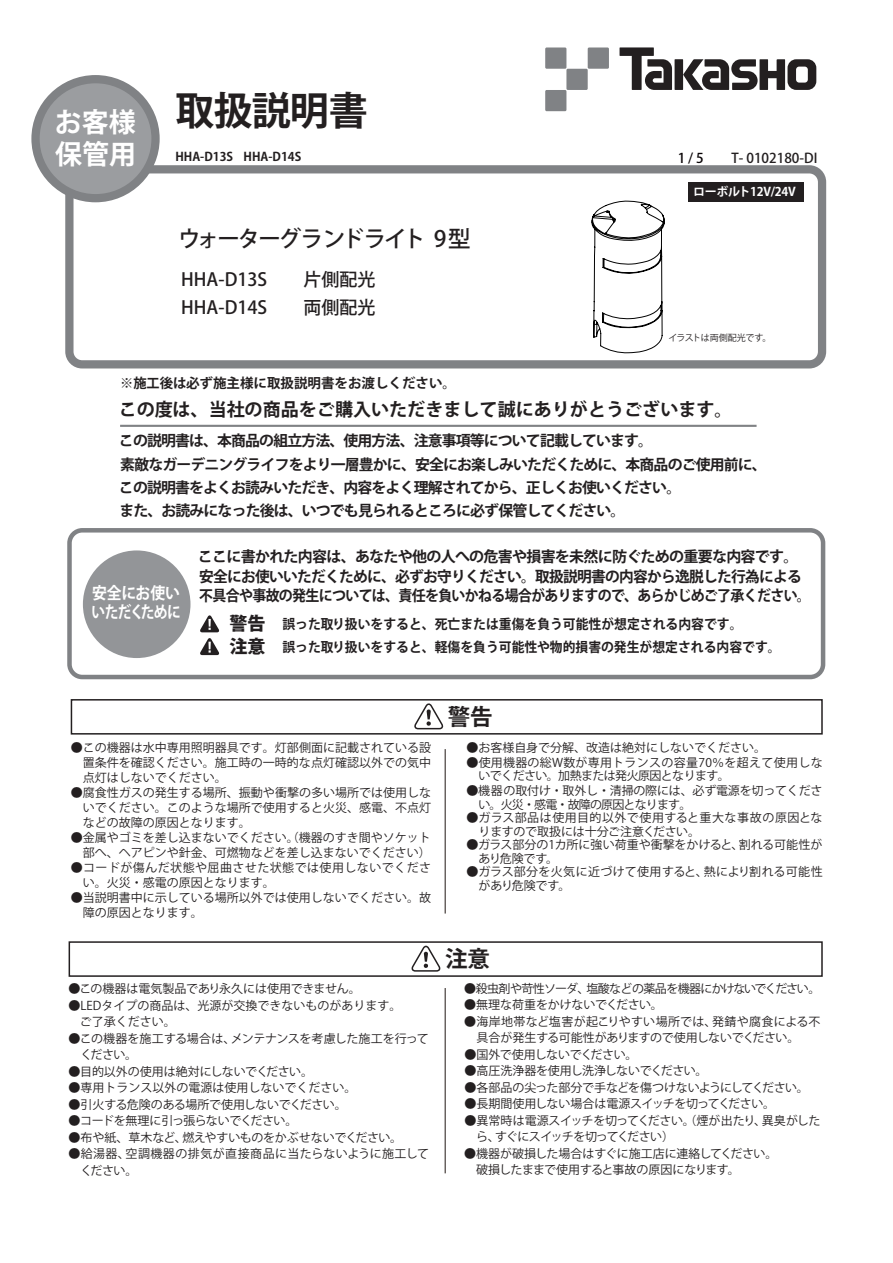
<style>
.page{position:relative;width:893px;height:1263px;background:#fff}
.page>*{position:absolute;margin:0;border:0;box-sizing:border-box;transform-origin:0 0}
.t1{font:700 39px "Koz Go Pro";letter-spacing:-.025em;color:#231f20}
.t2{font:700 27px "Koz Go Pro";color:#fff}
.t3{font:500 22.5px "Koz Go Pro";letter-spacing:-.09em;color:#231f20}
.t4{font:700 22.5px "Koz Go Pro";color:#231f20}
.t5{font:700 18px "Koz Go Pro";color:#231f20}
.t6{font:500 18px/28.5px "Koz Go Pro";color:#231f20}
.t7{font:800 18px/23.1px "Koz Go Pro";color:#231f20}
.t8{font:700 16.5px "Koz Go Pro";letter-spacing:-.04em;color:#fff;scale:.83 1}
.t9{font:700 15px "Koz Go Pro";letter-spacing:-.05em;color:#231f20}
.t10{font:700 15px "Koz Go Pro";letter-spacing:-.05em;color:#231f20;scale:.93 1}
.t11{font:700 14.85px/23.4px "Koz Go Pro";letter-spacing:-.055em;color:#231f20}
.t12{font:700 13.5px/23.1px "Koz Go Pro";color:#231f20;scale:.95 1}
.t13{font:700 13.5px "Koz Go Pro";color:#231f20}
.t14{font:500 13.5px "Koz Go Pro";color:#231f20}
.t15{font:500 13.5px "Koz Go Pro";color:#080305}
.t16{font:12px/15px "Koz Go Pro";color:#231f20}
.t17{font:12px/16.5px "Koz Go Pro";letter-spacing:-.02em;color:#231f20}
.t18{font:12px "Koz Go Pro";letter-spacing:-.03em;color:#231f20}
.t19{font:12px/16.5px "Koz Go Pro";letter-spacing:-.04em;color:#231f20}
.t20{font:12px/13.5px "Koz Go Pro";letter-spacing:.02em;color:#231f20}
.t21{font:12px/15px "Koz Go Pro";letter-spacing:.035em;color:#231f20}
.t22{font:12px/16.5px "Koz Go Pro";letter-spacing:.04em;color:#231f20}
.t23{font:12px "Koz Go Pro";letter-spacing:-.05em;color:#231f20}
.t24{font:12px "Koz Go Pro";letter-spacing:-.025em;color:#231f20}
.t25{font:700 12px "Koz Go Pro";color:#231f20}
.t26{font:12px "Koz Go Pro";letter-spacing:-.035em;color:#231f20}
.t27{font:700 12px "Koz Go Pro";letter-spacing:-.02em;color:#fff}
.t28{font:9px "Koz Go Pro";letter-spacing:-.015em;color:#231f20}
</style>
<div class="page">
<div style="left:71px;top:699px;width:752px;height:35px;border:2px solid #231f20"></div>
<svg style="left:414px;top:701px;width:31px;height:29px"></svg>
<div style="left:69px;top:941px;width:754px;height:36px;border:2px solid #231f20"></div>
<svg style="left:411px;top:945px;width:30px;height:27px"></svg>
<div style="left:83px;top:550px;width:107px;height:108px;background:#939598;border-radius:50%"></div>
<svg style="left:200px;top:615px;width:20px;height:17px"></svg>
<svg style="left:200px;top:638px;width:20px;height:17px"></svg>
<div style="left:67px;top:528px;width:758px;height:151px;border:5px solid #808285;border-radius:13px"></div>
<hr style="left:120px;top:425px;width:637px;height:2px;background:#808285">
<svg style="left:619px;top:47px;width:53px;height:43px"></svg>
<div style="left:675px;top:59px;width:8px;height:31px;background:#231f20"></div>
<svg style="left:683px;top:59px;width:133px;height:31px"></svg>
<div style="left:545px;top:47px;width:21px;height:22px;background:#808285"></div>
<div style="left:566px;top:69px;width:22px;height:21px;background:#808285"></div>
<div style="left:588px;top:47px;width:21px;height:22px;background:#808285"></div>
<div style="left:545px;top:90px;width:21px;height:21px;background:#808285"></div>
<div style="left:65px;top:165px;width:761px;height:203px;border:8px solid #808285;border-radius:13px"></div>
<div style="left:36px;top:79px;width:120px;height:119px;background:#9b9da0;border-radius:50%"></div>
<div style="left:31px;top:75px;width:129px;height:127px;border:8px solid #808285;border-radius:50%"></div>
<hr style="left:445px;top:749px;width:1px;height:164px;background:#211814">
<hr style="left:445px;top:988px;width:1px;height:185px;background:#211814">
<div style="left:688px;top:182px;width:115px;height:19px;background:#231f20"></div>
<svg style="left:591px;top:200px;width:74px;height:153px"></svg>
<h1 class="t1" style="left:55px;top:85px;width:315px"><sub>お客様</sub> 取扱説明書</h1>
<h2 class="t2" style="left:55px;top:137px;width:82px">保管用</h2>
<p class="t25" style="left:175px;top:149px;width:128px">HHA-D13S HHA-D14S</p>
<h3 class="t3" style="left:178px;top:224px;width:294px">ウォーターグランドライト 9型</h3>
<h3 class="t6" style="left:181px;top:266px;width:196px">HHA-D13S　　片側配光<br>HHA-D14S　　両側配光</h3>
<p class="t13" style="left:120px;top:374px;width:337px">※施工後は必ず施主様に取扱説明書をお渡しください。</p>
<p class="t15" style="left:678px;top:149px;width:27px">1 / 5</p>
<p class="t14" style="left:731px;top:149px;width:87px">T- 0102180-DI</p>
<p class="t27" style="left:693px;top:184px;width:104px">ローボルト12V/24V</p>
<p class="t28" style="left:668px;top:332px;width:104px">イラストは両側配光です。</p>
<h3 class="t5" style="left:119px;top:398px;width:615px">この度は、当社の商品をご購入いただきまして誠にありがとうございます。</h3>
<p class="t11" style="left:119px;top:430px;width:649px">この説明書は、本商品の組立方法、使用方法、注意事項等について記載しています。<br>素敵なガーデニングライフをより一層豊かに、安全にお楽しみいただくために、本商品のご使用前に、この説明書をよくお読みいただき、内容をよく理解されてから、正しくお使いください。<br>また、お読みになった後は、いつでも見られるところに必ず保管してください。</p>
<p class="t9" style="left:198px;top:547px;width:602px">ここに書かれた内容は、あなたや他の人への危害や損害を未然に防ぐための重要な内容です。</p>
<p class="t9" style="left:199px;top:567px;width:604px">安全にお使いいただくために、必ずお守りください。取扱説明書の内容から逸脱した行為による</p>
<p class="t10" style="left:92px;top:586px;width:774px"><sup>安全にお使い</sup> 不具合や事故の発生については、責任を負いかねる場合がありますので、あらかじめご了承ください。</p>
<h3 class="t8" style="left:92px;top:601px;width:109px">いただくために</h3>
<p class="t12" style="left:282px;top:614px;width:526px">誤った取り扱いをすると、死亡または重傷を負う可能性が想定される内容です。<br>誤った取り扱いをすると、軽傷を負う可能性や物的損害の発生が想定される内容です。</p>
<h3 class="t7" style="left:229px;top:613px;width:37px">警告注意</h3>
<p class="t16" style="left:83px;top:740px;width:350px;text-align:justify;text-indent:-12px">●この機器は水中専用照明器具です。灯部側面に記載されている設置条件を確認ください。施工時の一時的な点灯確認以外での気中点灯はしないでください。</p>
<p class="t16" style="left:83px;top:785px;width:350px;text-align:justify;text-indent:-12px">●腐食性ガスの発生する場所、振動や衝撃の多い場所では使用しないでください。このような場所で使用すると火災、感電、不点灯などの故障の原因となります。</p>
<p class="t16" style="left:71px;top:830px;width:362px;text-align:right">●金属やゴミを差し込まないでください。（機器のすき間やソケット部へ、ヘアピンや針金、可燃物などを差し込まないでください）</p>
<p class="t21" style="left:83px;top:860px;width:350px;text-indent:-12px">●コードが傷んだ状態や屈曲させた状態では使用しないでください。火災・感電の原因となります。</p>
<p class="t16" style="left:83px;top:890px;width:350px;text-indent:-12px">●当説明書中に示している場所以外では使用しないでください。故障の原因となります。</p>
<p class="t16" style="left:68px;top:981px;width:294px">●この機器は電気製品であり永久には使用できません。</p>
<p class="t16" style="left:80px;top:997px;width:323px;line-height:16.5px;text-indent:-11px">●LEDタイプの商品は、光源が交換できないものがあります。ご了承ください。</p>
<p class="t17" style="left:81px;top:1030px;width:350px;text-indent:-12px">●この機器を施工する場合は、メンテナンスを考慮した施工を行ってください。</p>
<p class="t16" style="left:69px;top:1064px;width:246px">●目的以外の使用は絶対にしないでください。</p>
<p class="t16" style="left:69px;top:1080px;width:290px">●専用トランス以外の電源は使用しないでください。</p>
<p class="t18" style="left:69px;top:1096px;width:280px">●引火する危険のある場所で使用しないでください。</p>
<p class="t19" style="left:69px;top:1113px;width:230px">●コードを無理に引っ張らないでください。</p>
<p class="t17" style="left:69px;top:1129px;width:335px">●布や紙、草木など、燃えやすいものをかぶせないでください。</p>
<p class="t22" style="left:81px;top:1146px;width:350px;text-indent:-12px">●給湯器、空調機器の排気が直接商品に当たらないように施工してください。</p>
<h3 class="t4" style="left:448px;top:702px;width:46px">警告</h3>
<p class="t16" style="left:466px;top:740px;width:301px">●お客様自身で分解、改造は絶対にしないでください。</p>
<p class="t20" style="left:478px;top:756px;width:346px;text-indent:-12px">●使用機器の総W数が専用トランスの容量70％を超えて使用しないでください。加熱または発火原因となります。</p>
<p class="t16" style="left:478px;top:785px;width:346px;line-height:13.5px;text-indent:-12px">●機器の取付け・取外し・清掃の際には、必ず電源を切ってください。火災・感電・故障の原因となります。</p>
<p class="t16" style="left:478px;top:812px;width:346px;line-height:13.5px;text-indent:-12px">●ガラス部品は使用目的以外で使用すると重大な事故の原因となりますので取扱には十分ご注意ください。</p>
<p class="t16" style="left:478px;top:839px;width:345px;line-height:13.5px;text-indent:-12px">●ガラス部分の1カ所に強い荷重や衝撃をかけると、割れる可能性があり危険です。</p>
<p class="t16" style="left:478px;top:866px;width:346px;line-height:13.5px;text-indent:-12px">●ガラス部分を火気に近づけて使用すると、熱により割れる可能性があり危険です。</p>
<h3 class="t4" style="left:445px;top:944px;width:46px">注意</h3>
<p class="t23" style="left:464px;top:980px;width:358px">●殺虫剤や苛性ソーダ、塩酸などの薬品を機器にかけないでください。</p>
<p class="t17" style="left:464px;top:997px;width:200px">●無理な荷重をかけないでください。</p>
<p class="t16" style="left:476px;top:1013px;width:346px;line-height:16.5px;text-indent:-12px">●海岸地帯など塩害が起こりやすい場所では、発錆や腐食による不具合が発生する可能性がありますので使用しないでください。</p>
<p class="t26" style="left:464px;top:1046px;width:175px">●国外で使用しないでください。</p>
<p class="t24" style="left:464px;top:1063px;width:245px">●高圧洗浄器を使用し洗浄しないでください。</p>
<p class="t18" style="left:464px;top:1079px;width:346px">●各部品の尖った部分で手などを傷つけないようにしてください。</p>
<p class="t18" style="left:464px;top:1096px;width:312px">●長期間使用しない場合は電源スイッチを切ってください。</p>
<p class="t19" style="left:476px;top:1112px;width:346px;text-indent:-12px">●異常時は電源スイッチを切ってください。（煙が出たり、異臭がしたら、すぐにスイッチを切ってください）</p>
<p class="t16" style="left:464px;top:1145px;width:315px;line-height:16.5px">●機器が破損した場合はすぐに施工店に連絡してください。　破損したままで使用すると事故の原因になります。</p>
</div>
